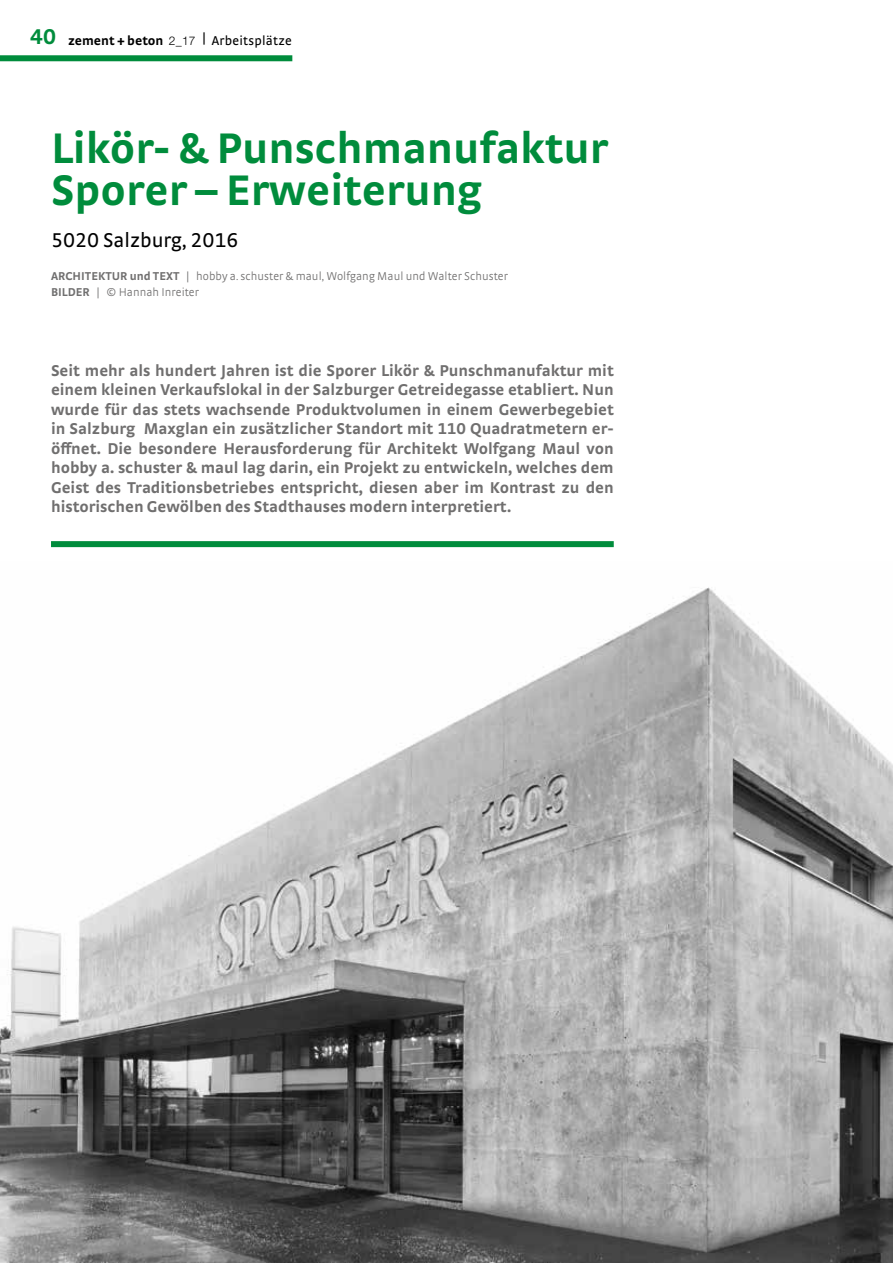
<style>
.page{position:relative;width:893px;height:1263px;background:#fff}
.page>*{position:absolute;margin:0;border:0;box-sizing:border-box;transform-origin:0 0}
.t1{font:700 45px/42px "Strada TF";color:#008c3c}
.t2{font:21px "Strada TF";color:#000}
.t3{font:700 16.5px/19.5px "Strada TF";color:#706f6f;text-align:justify}
.t4{font:13.5px "Strada";letter-spacing:.02em;color:#000}
.t5{font:300 12px/15.8px "Strada TF";letter-spacing:.005em;color:#706f6f}
.s1{font-family:"Strada TF";font-weight:700;font-size:22.5px;color:#008c3c}
.s2{font-weight:700}
.s3{font-family:"Helvetica Neue LT";font-weight:300;font-size:12px}
</style>
<div class="page">
<img style="left:0;top:587px;width:893px;height:676px">
<div style="left:0;top:55px;width:292px;height:6px;background:#008c3c"></div>
<div style="left:51px;top:541px;width:563px;height:6px;background:#008c3c"></div>
<p class="t4" style="left:30px;top:33px;width:263px"><span class="s1">40</span> <span class="s2">zement + beton</span> <span class="s3">2_17</span> | Arbeitsplätze</p>
<h1 class="t1" style="left:51px;top:126px;width:559px">Likör- &amp; Punschmanufaktur<br>Sporer – Erweiterung</h1>
<p class="t2" style="left:51px;top:228px;width:189px">5020 Salzburg, 2016</p>
<p class="t5" style="left:51px;top:268px;width:458px"><span class="s2">ARCHITEKTUR und TEXT</span> | hobby a. schuster &amp; maul, Wolfgang Maul und Walter Schuster<br><span class="s2">BILDER</span> | © Hannah Inreiter</p>
<p class="t3" style="left:51px;top:360px;width:564px">Seit mehr als hundert Jahren ist die Sporer Likör &amp; Punschmanufaktur mit einem kleinen Verkaufslokal in der Salzburger Getreidegasse etabliert. Nun wurde für das stets wachsende Produktvolumen in einem Gewerbegebiet in Salzburg Maxglan ein zusätzlicher Standort mit 110 Quadratmetern er&shy;öffnet. Die besondere Herausforderung für Architekt Wolfgang Maul von hobby a. schuster &amp; maul lag darin, ein Projekt zu entwickeln, welches dem Geist des Traditionsbetriebes entspricht, diesen aber im Kontrast zu den historischen Gewölben des Stadthauses modern interpretiert.</p>
</div>
